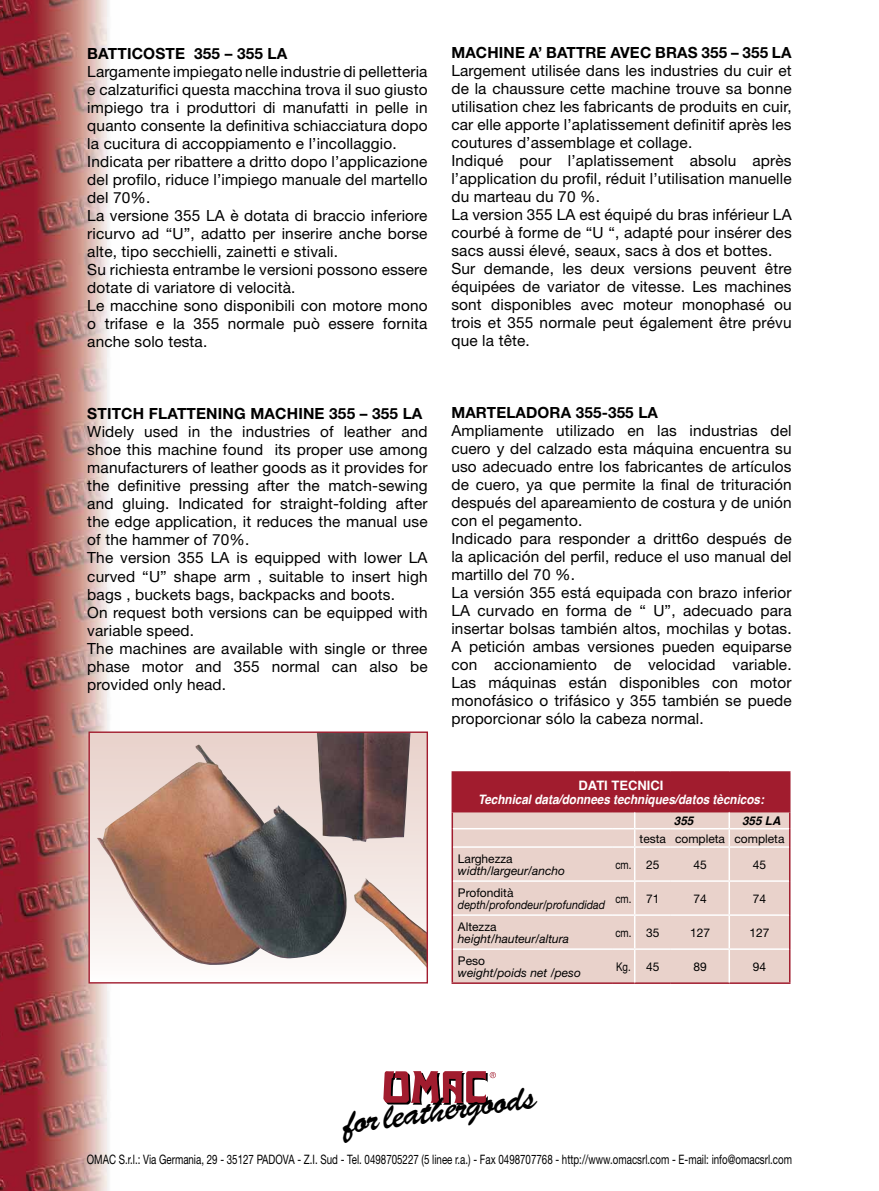
<style>
.page{position:relative;width:879px;height:1191px;background:#fff}
.page>*{position:absolute;margin:0;border:0;box-sizing:border-box;transform-origin:0 0}
.t1{font:31.4px "Brush Script";color:#000}
.t2{font:15.4px/18px "Helvetica Neue";letter-spacing:.01em;color:#000}
.t3{font:700 15.4px "Helvetica Neue";letter-spacing:.01em;color:#000}
.t4{font:13px "Helvetica Neue";color:#000;scale:.75 1}
.t5{font:italic 700 13px "Helvetica";color:#fff;scale:.9 1}
.t6{font:700 13px "Helvetica";color:#fff}
.t7{font:12px "Helvetica Neue";color:#000}
.t8{font:italic 12px "Helvetica Neue";color:#000}
.t9{font:italic 12px "Helvetica Neue";color:#000;scale:.9 1}
.t10{font:12px "Helvetica Neue";color:#000;scale:.8 1}
.t11{font:italic 700 12px "Helvetica";color:#000}
</style>
<div class="page">
<img style="left:0;top:0;width:119px;height:1191px">
<svg style="left:383px;top:1071px;width:113px;height:33px"></svg>
<div style="left:89px;top:732px;width:338px;height:250px;background:linear-gradient(to bottom,#e8d0c9,#fdfaf9)"></div>
<img style="left:97px;top:733px;width:329px;height:235px">
<div style="left:88px;top:731px;width:340px;height:252px;border:1px solid #a11c2e"></div>
<div style="left:452px;top:772px;width:338px;height:39px;background:#a11c2e"></div>
<div style="left:453px;top:812px;width:336px;height:170px;background:#e9d2cb"></div>
<hr style="left:451px;top:771px;width:161px;height:1px;background:#a11c2e">
<hr style="left:451px;top:772px;width:2px;height:39px;background:#a11c2e">
<svg style="left:612px;top:771px;width:23px;height:1px"></svg>
<hr style="left:635px;top:771px;width:36px;height:1px;background:#a11c2e">
<hr style="left:671px;top:771px;width:58px;height:1px;background:#a11c2e">
<hr style="left:729px;top:771px;width:61px;height:1px;background:#a11c2e">
<hr style="left:451px;top:811px;width:161px;height:1px;background:#a11c2e">
<hr style="left:635px;top:811px;width:36px;height:1px;background:#a11c2e">
<hr style="left:671px;top:811px;width:58px;height:1px;background:#a11c2e">
<hr style="left:729px;top:811px;width:61px;height:1px;background:#a11c2e">
<svg style="left:451px;top:812px;width:2px;height:35px"></svg>
<hr style="left:451px;top:847px;width:2px;height:34px;background:#a11c2e">
<hr style="left:451px;top:881px;width:2px;height:34px;background:#a11c2e">
<hr style="left:451px;top:915px;width:2px;height:34px;background:#a11c2e">
<hr style="left:451px;top:949px;width:2px;height:33px;background:#a11c2e">
<hr style="left:451px;top:982px;width:161px;height:2px;background:#a11c2e">
<hr style="left:612px;top:982px;width:23px;height:2px;background:#a11c2e">
<hr style="left:635px;top:982px;width:36px;height:2px;background:#a11c2e">
<hr style="left:671px;top:982px;width:58px;height:2px;background:#a11c2e">
<hr style="left:729px;top:982px;width:61px;height:2px;background:#a11c2e">
<hr style="left:453px;top:828px;width:159px;height:1px;background:#fff">
<hr style="left:635px;top:828px;width:36px;height:1px;background:#fff">
<hr style="left:671px;top:828px;width:58px;height:1px;background:#fff">
<hr style="left:729px;top:828px;width:60px;height:1px;background:#fff">
<hr style="left:453px;top:846px;width:159px;height:1px;background:#fff">
<hr style="left:635px;top:846px;width:36px;height:1px;background:#fff">
<hr style="left:671px;top:846px;width:58px;height:1px;background:#fff">
<hr style="left:729px;top:846px;width:60px;height:1px;background:#fff">
<hr style="left:453px;top:880px;width:159px;height:2px;background:#fff">
<hr style="left:612px;top:880px;width:23px;height:2px;background:#fff">
<hr style="left:635px;top:880px;width:36px;height:2px;background:#fff">
<hr style="left:671px;top:880px;width:58px;height:2px;background:#fff">
<hr style="left:729px;top:880px;width:60px;height:2px;background:#fff">
<hr style="left:453px;top:914px;width:159px;height:2px;background:#fff">
<hr style="left:612px;top:914px;width:23px;height:2px;background:#fff">
<hr style="left:635px;top:914px;width:36px;height:2px;background:#fff">
<hr style="left:671px;top:914px;width:58px;height:2px;background:#fff">
<hr style="left:729px;top:914px;width:60px;height:2px;background:#fff">
<hr style="left:453px;top:948px;width:159px;height:2px;background:#fff">
<hr style="left:612px;top:948px;width:23px;height:2px;background:#fff">
<hr style="left:635px;top:948px;width:36px;height:2px;background:#fff">
<hr style="left:671px;top:948px;width:58px;height:2px;background:#fff">
<hr style="left:729px;top:948px;width:60px;height:2px;background:#fff">
<svg style="left:612px;top:811px;width:23px;height:36px"></svg>
<hr style="left:634px;top:847px;width:1px;height:33px;background:#fff">
<hr style="left:634px;top:882px;width:1px;height:32px;background:#fff">
<hr style="left:634px;top:916px;width:1px;height:32px;background:#fff">
<hr style="left:634px;top:950px;width:1px;height:32px;background:#fff">
<svg style="left:789px;top:812px;width:1px;height:35px"></svg>
<hr style="left:789px;top:847px;width:1px;height:34px;background:#a11c2e">
<hr style="left:789px;top:881px;width:1px;height:34px;background:#a11c2e">
<hr style="left:789px;top:915px;width:1px;height:34px;background:#a11c2e">
<hr style="left:789px;top:949px;width:1px;height:33px;background:#a11c2e">
<svg style="left:728px;top:812px;width:2px;height:34px"></svg>
<hr style="left:728px;top:847px;width:2px;height:33px;background:#fff">
<hr style="left:728px;top:882px;width:2px;height:32px;background:#fff">
<hr style="left:728px;top:916px;width:2px;height:32px;background:#fff">
<hr style="left:728px;top:950px;width:2px;height:32px;background:#fff">
<p class="t3" style="left:87px;top:44px;width:202px">BATTICOSTE 355 – 355 LA</p>
<p class="t2" style="left:87px;top:63px;width:342px">Largamente impiegato nelle industrie di pelletteria e calzaturifici questa macchina trova il suo giusto impiego tra i produttori di manufatti in pelle in quanto consente la definitiva schiacciatura dopo la cucitura di accoppiamento e l’incollaggio.<br>Indicata per ribattere a dritto dopo l’applicazione del profilo, riduce l’impiego manuale del martello del 70%.<br>La versione 355 LA è dotata di braccio inferiore ricurvo ad “U”, adatto per inserire anche borse alte, tipo secchielli, zainetti e stivali.<br>Su richiesta entrambe le versioni possono essere dotate di variatore di velocità.<br>Le macchine sono disponibili con motore mono o trifase e la 355 normale può essere fornita anche solo testa.</p>
<p class="t3" style="left:87px;top:404px;width:337px">STITCH FLATTENING MACHINE 355 – 355 LA</p>
<p class="t2" style="left:87px;top:423px;width:342px">Widely used in the industries of leather and shoe this machine found its proper use among manufacturers of leather goods as it provides for the definitive pressing after the match-sewing and gluing. Indicated for straight-folding after the edge application, it reduces the manual use of the hammer of 70%.<br>The version 355 LA is equipped with lower LA curved “U” shape arm , suitable to insert high bags , buckets bags, backpacks and boots.<br>On request both versions can be equipped with variable speed.<br>The machines are available with single or three phase motor and 355 normal can also be provided only head.</p>
<p class="t3" style="left:451px;top:43px;width:342px">MACHINE A’ BATTRE AVEC BRAS 355 – 355 LA</p>
<p class="t2" style="left:451px;top:61px;width:342px">Largement utilisée dans les industries du cuir et de la chaussure cette machine trouve sa bonne utilisation chez les fabricants de produits en cuir, car elle apporte l’aplatissement definitif après les coutures d’assemblage et collage.<br>Indiqué pour l’aplatissement absolu après l’application du profil, réduit l’utilisation manuelle du marteau du 70 %.<br>La version 355 LA est équipé du bras inférieur LA courbé à forme de “U “, adapté pour insérer des sacs aussi élevé, seaux, sacs à dos et bottes.<br>Sur demande, les deux versions peuvent être équipées de variator de vitesse. Les machines sont disponibles avec moteur monophasé ou trois et 355 normale peut également être prévu que la tête.</p>
<p class="t3" style="left:451px;top:403px;width:208px">MARTELADORA 355-355 LA</p>
<p class="t2" style="left:451px;top:421px;width:342px">Ampliamente utilizado en las industrias del cuero y del calzado esta máquina encuentra su uso adecuado entre los fabricantes de artículos de cuero, ya que permite la final de trituración después del apareamiento de costura y de unión con el pegamento.<br>Indicado para responder a dritt6o después de la aplicación del perfil, reduce el uso manual del martillo del 70 %.<br>La versión 355 está equipada con brazo inferior LA curvado en forma de “ U”, adecuado para insertar bolsas también altos, mochilas y botas.<br>A petición ambas versiones pueden equiparse con accionamiento de velocidad variable.<br>Las máquinas están disponibles con motor monofásico o trifásico y 355 también se puede proporcionar sólo la cabeza normal.</p>
<p class="t6" style="left:578px;top:774px;width:86px">DATI TECNICI</p>
<p class="t5" style="left:478px;top:788px;width:319px">Technical data/donnees techniques/datos tècnicos:</p>
<p class="t11" style="left:674px;top:810px;width:21px">355</p>
<p class="t11" style="left:742px;top:810px;width:40px">355 LA</p>
<p class="t7" style="left:639px;top:831px;width:146px">testa completa completa</p>
<p class="t7" style="left:458px;top:851px;width:56px">Larghezza</p>
<p class="t8" style="left:458px;top:863px;width:109px">width/largeur/ancho</p>
<p class="t10" style="left:615px;top:857px;width:57px">cm. 25</p>
<p class="t7" style="left:693px;top:857px;width:15px">45</p>
<p class="t7" style="left:753px;top:857px;width:15px">45</p>
<p class="t7" style="left:458px;top:885px;width:57px">Profondità</p>
<p class="t9" style="left:458px;top:897px;width:165px">depth/profondeur/profundidad</p>
<p class="t7" style="left:458px;top:919px;width:40px">Altezza</p>
<p class="t8" style="left:458px;top:931px;width:113px">height/hauteur/altura</p>
<p class="t7" style="left:458px;top:953px;width:29px">Peso</p>
<p class="t8" style="left:458px;top:965px;width:124px">weight/poids net /peso</p>
<p class="t10" style="left:615px;top:891px;width:57px">cm. 71</p>
<p class="t7" style="left:693px;top:891px;width:15px">74</p>
<p class="t7" style="left:753px;top:891px;width:15px">74</p>
<p class="t10" style="left:615px;top:925px;width:57px">cm. 35</p>
<p class="t7" style="left:690px;top:925px;width:22px">127</p>
<p class="t7" style="left:749px;top:925px;width:22px">127</p>
<p class="t10" style="left:616px;top:959px;width:56px">Kg. 45</p>
<p class="t7" style="left:693px;top:959px;width:15px">89</p>
<p class="t7" style="left:753px;top:959px;width:15px">94</p>
<h1 class="t1" style="left:339px;top:1103px;width:197px;rotate:-8deg">for leathergoods</h1>
<p class="t4" style="left:87px;top:1151px;width:942px">OMAC S.r.l.: Via Germania, 29 - 35127 PADOVA - Z.I. Sud - Tel. 0498705227 (5 linee r.a.) - Fax 0498707768 - http://www.omacsrl.com - E-mail: info@omacsrl.com</p>
</div>
